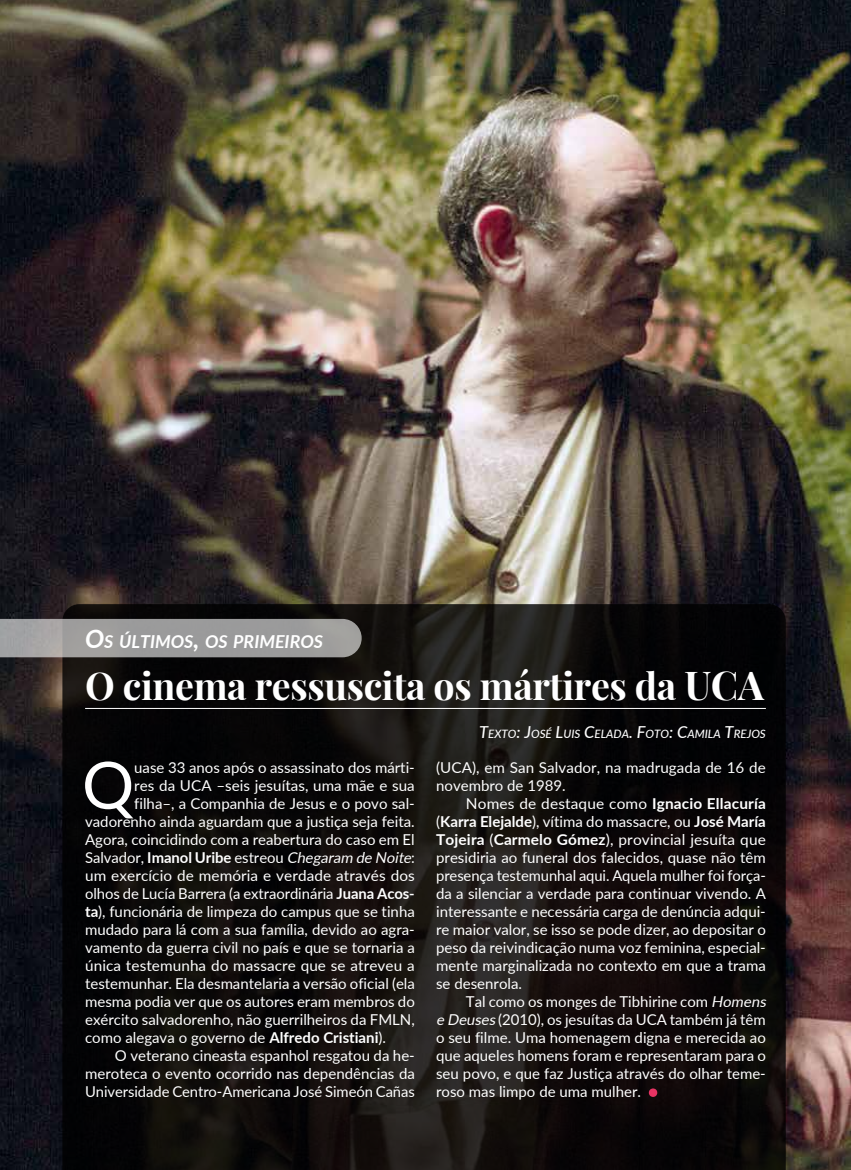
<style>
.page{position:relative;width:851px;height:1170px;background:#fff}
.page>*{position:absolute;margin:0;border:0;box-sizing:border-box;transform-origin:0 0}
.t1{font:65.25px "Lato";color:#fff}
.t2{font:700 37.5px "Playfair Display SC";letter-spacing:-.01em;color:#fff}
.t3{font:italic 700 17.85px "Lato";color:#fff}
.t4{font:15px/18px "Lato";color:#fff}
.t5{font:italic 500 11.55px "Lato";color:#fff}
.s1{font-size:25.5px}
.s2{font-size:39px}
.s3{font-weight:700}
.s4{font-style:italic}
.s5{font-size:16.5px}
</style>
<div class="page">
<img style="left:0;top:0;width:850px;height:1169px">
<svg style="left:62px;top:604px;width:723px;height:565px;background:#100d0c"></svg>
<svg style="left:0;top:619px;width:361px;height:38px;background:#9c9c9c"></svg>
<hr style="left:85px;top:708px;width:680px;height:1px;background:#fff">
<svg style="left:648px;top:1087px;width:9px;height:10px"></svg>
<p class="t3" style="left:85px;top:628px;width:239px"><span class="s1">O</span>S ÚLTIMOS<span class="s1">,</span> OS PRIMEIROS</p>
<h2 class="t2" style="left:85px;top:656px;width:680px">O cinema ressuscita os mártires da <span class="s2">UCA</span></h2>
<h1 class="t1" style="left:82px;top:738px;width:54px">Q</h1>
<p class="t4" style="left:134px;top:757px;width:282px">uase 33 anos após o assassinato dos márti-</p>
<p class="t4" style="left:134px;top:775px;width:282px">res da UCA –seis jesuítas, uma mãe e sua</p>
<p class="t4" style="left:134px;top:793px;width:282px">filha–, a Companhia de Jesus e o povo sal-</p>
<p class="t4" style="left:85px;top:811px;width:331px">vadorenho ainda aguardam que a justiça seja feita.</p>
<p class="t4" style="left:85px;top:829px;width:331px">Agora, coincidindo com a reabertura do caso em El</p>
<p class="t4" style="left:85px;top:847px;width:331px">Salvador, <span class="s3">Imanol Uribe</span> estreou <span class="s4">Chegaram de Noite</span>:</p>
<p class="t4" style="left:85px;top:865px;width:331px">um exercício de memória e verdade através dos</p>
<p class="t4" style="left:85px;top:883px;width:331px">olhos de Lucía Barrera (a extraordinária <span class="s3">Juana Acos-</span></p>
<p class="t4" style="left:85px;top:901px;width:331px"><span class="s3">ta</span>), funcionária de limpeza do campus que se tinha</p>
<p class="t4" style="left:85px;top:919px;width:331px">mudado para lá com a sua família, devido ao agra-</p>
<p class="t4" style="left:85px;top:937px;width:331px">vamento da guerra civil no país e que se tornaria a</p>
<p class="t4" style="left:85px;top:955px;width:331px">única testemunha do massacre que se atreveu a</p>
<p class="t4" style="left:85px;top:973px;width:331px">testemunhar. Ela desmantelaria a versão oficial (ela</p>
<p class="t4" style="left:85px;top:991px;width:331px">mesma podia ver que os autores eram membros do</p>
<p class="t4" style="left:85px;top:1009px;width:331px">exército salvadorenho, não guerrilheiros da FMLN,</p>
<p class="t4" style="left:85px;top:1027px;width:302px">como alegava o governo de <span class="s3">Alfredo Cristiani</span>).</p>
<p class="t4" style="left:115px;top:1045px;width:301px">O veterano cineasta espanhol resgatou da he-</p>
<p class="t4" style="left:85px;top:1063px;width:331px">meroteca o evento ocorrido nas dependências da</p>
<p class="t4" style="left:85px;top:1081px;width:331px">Universidade Centro-Americana José Simeón Cañas</p>
<p class="t5" style="left:479px;top:725px;width:288px"><span class="s5">T</span>EXTO<span class="s5">: J</span>OSÉ <span class="s5">L</span>UIS <span class="s5">C</span>ELADA<span class="s5">. F</span>OTO<span class="s5">: C</span>AMILA <span class="s5">T</span>REJOS</p>
<p class="t4" style="left:436px;top:757px;width:331px">(UCA), em San Salvador, na madrugada de 16 de novembro de 1989.</p>
<p class="t4" style="left:436px;top:793px;width:331px;text-align:justify;text-indent:30px">Nomes de destaque como <span class="s3">Ignacio Ellacuría </span>(<span class="s3">Karra Elejalde</span>), vítima do massacre, ou <span class="s3">José María Tojeira</span> (<span class="s3">Carmelo Gómez</span>), provincial jesuíta que presidiria ao funeral dos falecidos, quase não têm presença testemunhal aqui. Aquela mulher foi força&shy;da a silenciar a verdade para continuar vivendo. A interessante e necessária carga de denúncia adqui&shy;re maior valor, se isso se pode dizer, ao depositar o peso da reivindicação numa voz feminina, especial&shy;mente marginalizada no contexto em que a trama se desenrola.</p>
<p class="t4" style="left:436px;top:991px;width:335px;text-indent:30px">Tal como os monges de Tibhirine com <span class="s4">Homens e Deuses</span>(2010), os jesuítas da UCA também já têm o seu filme. Uma homenagem digna e merecida ao que aqueles homens foram e representaram para o seu povo, e que faz Justiça através do olhar teme&shy;roso mas limpo de uma mulher.</p>
</div>
